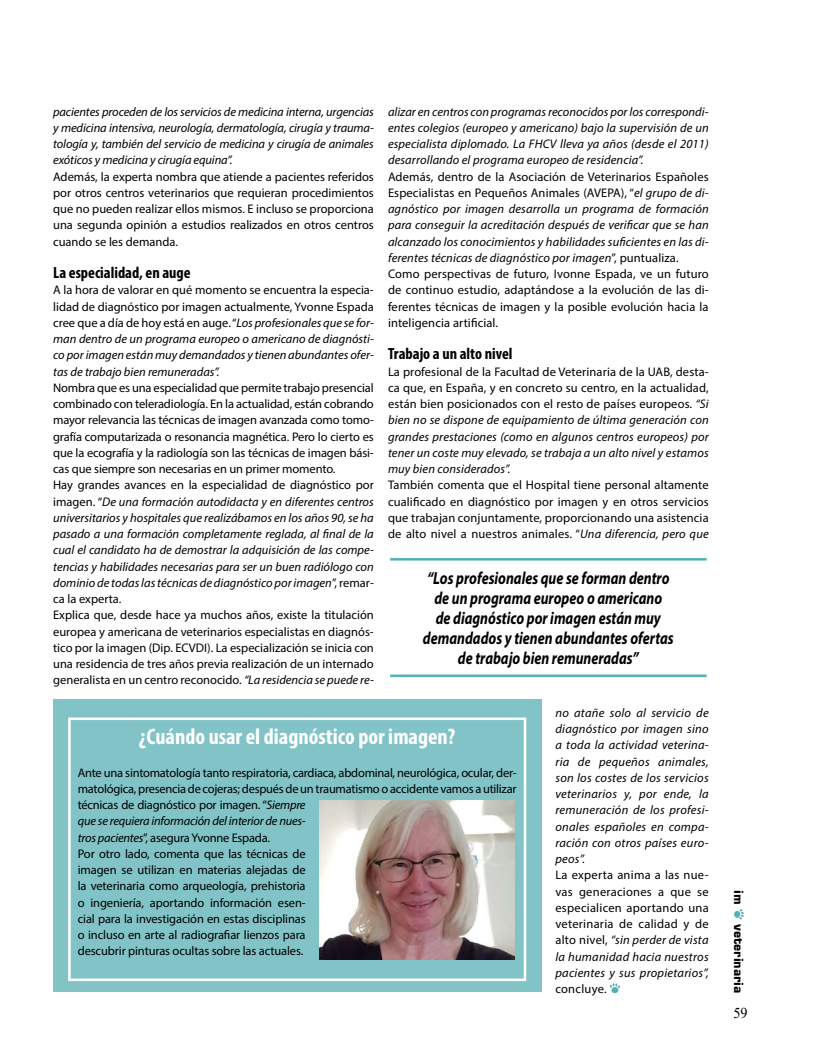
<style>
.page{position:relative;width:815px;height:1063px;background:#fff}
.page>*{position:absolute;margin:0;border:0;box-sizing:border-box;transform-origin:0 0}
.t1{font:700 condensed 22.5px "Myriad Pro";color:#fff}
.t2{font:italic 700 17.5px/20px "Myriad Pro";color:#000;text-align:center;scale:.8 1}
.t3{font:700 condensed 16.25px "Myriad Pro";color:#000}
.t4{font:15px "Times New Roman";color:#000;scale:.95 1}
.t5{font:12.5px/16.2px "Myriad Pro";letter-spacing:-.01em;color:#000;text-align:justify}
.t6{font:italic 12.5px/16.2px "Myriad Pro";letter-spacing:.01em;color:#000;text-align:justify}
.t7{font:12.5px/16.2px "Myriad Pro";letter-spacing:.01em;color:#000}
.t8{font:700 12.5px "Square 721 BT";color:#000}
.t9{font:12.5px "Myriad Pro";letter-spacing:.02em;color:#000}
.s1{font-style:normal}
.s2{font-style:italic}
</style>
<div class="page">
<div style="left:734px;top:911px;width:6px;height:7px;background:#51b3b9;border-radius:50%"></div>
<svg style="left:739px;top:909px;width:5px;height:10px"></svg>
<div style="left:611px;top:987px;width:7px;height:6px;background:#51b3b9;border-radius:50%"></div>
<svg style="left:610px;top:983px;width:10px;height:5px"></svg>
<hr style="left:390px;top:558px;width:317px;height:3px;background:#51b3b9">
<hr style="left:390px;top:675px;width:317px;height:2px;background:#51b3b9">
<div style="left:53px;top:700px;width:488px;height:292px;background:#81c3c7"></div>
<div style="left:68px;top:718px;width:458px;height:263px;border:2px solid #fff"></div>
<img style="left:320px;top:800px;width:194px;height:159px">
<p class="t6" style="left:53px;top:103px;width:322px">pacientes proceden de los servicios de medicina interna, urgencias y medicina intensiva, neurología, dermatología, cirugía y trauma&shy;tología y, también del servicio de medicina y cirugía de animales exóticos y medicina y cirugía equina”.</p>
<p class="t5" style="left:53px;top:168px;width:322px">Además, la experta nombra que atiende a pacientes referidos por otros centros veterinarios que requieran procedimientos que no pueden realizar ellos mismos. E incluso se proporciona una segunda opinión a estudios realizados en otros centros cuando se les demanda.</p>
<h3 class="t3" style="left:53px;top:263px;width:139px">La especialidad, en auge</h3>
<p class="t6" style="left:53px;top:282px;width:322px"><span class="s1">A la hora de valorar en qué momento se encuentra la especia&shy;lidad de diagnóstico por imagen actualmente, Yvonne Espada cree que a día de hoy está en auge. “</span>Los profesionales que se for&shy;man dentro de un programa europeo o americano de diagnósti&shy;co por imagen están muy demandados y tienen abundantes ofer&shy;tas de trabajo bien remuneradas”.</p>
<p class="t5" style="left:53px;top:379px;width:322px;text-align:left">Nombra que es una especialidad que permite trabajo presencial combinado con teleradiología. En la actualidad, están cobrando mayor relevancia las técnicas de imagen avanzada como tomo&shy;grafía computarizada o resonancia magnética. Pero lo cierto es que la ecografía y la radiología son las técnicas de imagen bási&shy;cas que siempre son necesarias en un primer momento.<br>Hay grandes avances en la especialidad de diagnóstico por imagen. “<span class="s2">De una formación autodidacta y en diferentes centros universitarios y hospitales que realizábamos en los años 90, se ha pasado a una formación completamente reglada, al final de la cual el candidato ha de demostrar la adquisición de las compe&shy;tencias y habilidades necesarias para ser un buen radiólogo con dominio de todas las técnicas de diagnóstico por imagen</span>”, remar&shy;ca la experta.<br>Explica que, desde hace ya muchos años, existe la titulación europea y americana de veterinarios especialistas en diagnós&shy;tico por la imagen (Dip. ECVDI). La especialización se inicia con una residencia de tres años previa realización de un internado generalista en un centro reconocido. <span class="s2">“La residencia se puede re-</span></p>
<p class="t6" style="left:388px;top:103px;width:322px">alizar en centros con programas reconocidos por los correspondi&shy;entes colegios (europeo y americano) bajo la supervisión de un especialista diplomado. La FHCV lleva ya años (desde el 2011) desarrollando el programa europeo de residencia”.</p>
<p class="t7" style="left:388px;top:168px;width:322px">Además, dentro de la Asociación de Veterinarios Españoles Especialistas en Pequeños Animales (AVEPA), “<span class="s2">el grupo de di&shy;agnóstico por imagen desarrolla un programa de formación para conseguir la acreditación después de verificar que se han alcanzado los conocimientos y habilidades suficientes en las di&shy;ferentes técnicas de diagnóstico por imagen</span>”, puntualiza.<br>Como perspectivas de futuro, Ivonne Espada, ve un futuro de continuo estudio, adaptándose a la evolución de las di&shy;ferentes técnicas de imagen y la posible evolución hacia la inteligencia artificial.</p>
<h3 class="t3" style="left:388px;top:344px;width:126px">Trabajo a un alto nivel</h3>
<p class="t6" style="left:388px;top:363px;width:322px"><span class="s1">La profesional de la Facultad de Veterinaria de la UAB, desta&shy;ca que, en España, y en concreto su centro, en la actualidad, están bien posicionados con el resto de países europeos.</span> “Si bien no se dispone de equipamiento de última generación con grandes prestaciones (como en algunos centros europeos) por tener un coste muy elevado, se trabaja a un alto nivel y estamos muy bien considerados”.</p>
<p class="t5" style="left:388px;top:477px;width:322px">También comenta que el Hospital tiene personal altamente cualificado en diagnóstico por imagen y en otros servicios que trabajan conjuntamente, proporcionando una asistencia de alto nivel a nuestros animales. “<span class="s2">Una diferencia, pero que</span></p>
<h2 class="t2" style="left:423px;top:568px;width:315px">“Los profesionales que se forman dentro de un programa europeo o americano<br>de diagnóstico por imagen están muy demandados y tienen abundantes ofertas de trabajo bien remuneradas”</h2>
<h1 class="t1" style="left:139px;top:722px;width:318px">¿Cuándo usar el diagnóstico por imagen?</h1>
<p class="t5" style="left:78px;top:764px;width:440px;text-align:left">Ante una sintomatología tanto respiratoria, cardiaca, abdominal, neurológica, ocular, der&shy;matológica, presencia de cojeras; después de un traumatismo o accidente vamos a utilizar técnicas de diagnóstico por imagen. “<span class="s2">Siempre<br>que se requiera información del interior de nues-<br>tros pacientes</span>”, asegura Yvonne Espada.<br>Por otro lado, comenta que las técnicas de<br>imagen se utilizan en materias alejadas de<br>la veterinaria como arqueología, prehistoria<br>o ingeniería, aportando información esen-<br>cial para la investigación en estas disciplinas<br>o incluso en arte al radiografiar lienzos para<br>descubrir pinturas ocultas sobre las actuales.</p>
<p class="t6" style="left:555px;top:704px;width:155px">no atañe solo al servicio de diagnóstico por imagen sino a toda la actividad veterina&shy;ria de pequeños animales, son los costes de los servicios veterinarios y, por ende, la remuneración de los profesi&shy;onales españoles en compa&shy;ración con otros países euro&shy;peos”.</p>
<p class="t5" style="left:555px;top:867px;width:155px">La experta anima a las nue&shy;vas generaciones a que se especialicen aportando una veterinaria de calidad y de alto nivel, <span class="s2">“sin perder de vista la humanidad hacia nuestros pacientes y sus propietarios”,</span></p>
<p class="t9" style="left:555px;top:981px;width:53px">concluye.</p>
<p class="t8" style="left:746px;top:890px;width:16px;rotate:90deg">im</p>
<p class="t8" style="left:746px;top:924px;width:71px;rotate:90deg">veterinaria</p>
<p class="t4" style="left:733px;top:1003px;width:17px">59</p>
</div>
